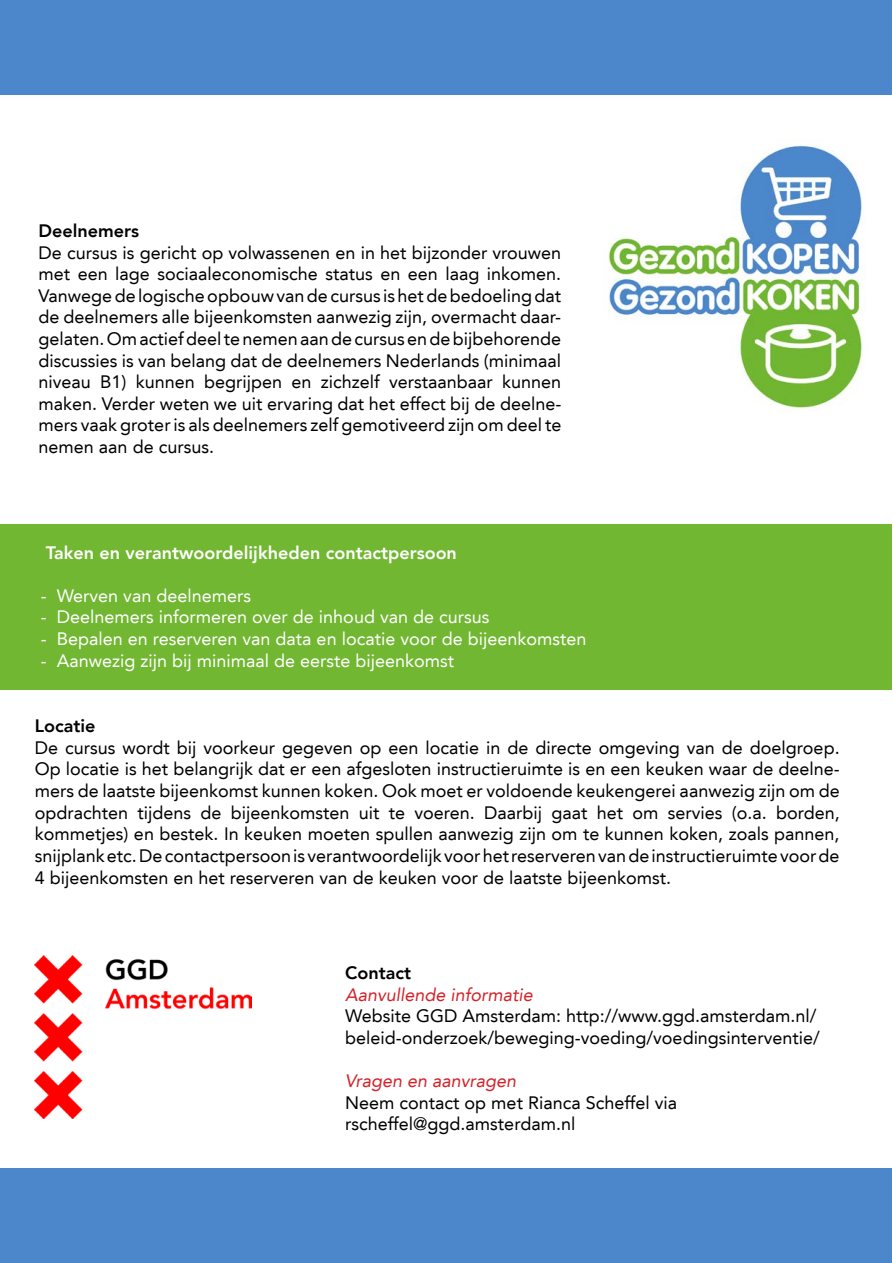
<style>
.page{position:relative;width:893px;height:1263px;background:#fff}
.page>*{position:absolute;margin:0;border:0;box-sizing:border-box;transform-origin:0 0}
.t1{font:18px/21.6px "Avenir LT";color:#000;text-align:justify}
.t2{font:18px "Avenir LT";color:#fff}
.t3{font:800 18px "Avenir LT";color:#fff}
.t4{font:italic 18px "Avenir LT";color:#d2232a}
.t5{font:800 18px "Avenir LT";color:#000}
</style>
<div class="page">
<img style="left:608px;top:145px;width:254px;height:264px">
<div style="left:1px;top:524px;width:891px;height:165px;background:#71b732"></div>
<img style="left:35px;top:955px;width:216px;height:163px">
<div style="left:1px;top:1168px;width:891px;height:94px;background:#4c87cb"></div>
<div style="left:1px;top:1px;width:891px;height:94px;background:#4c87cb"></div>
<p class="t5" style="left:39px;top:220px;width:102px">Deelnemers</p>
<p class="t1" style="left:39px;top:242px;width:524px">De cursus is gericht op volwassenen en in het bijzonder vrouwen met een lage sociaaleconomische status en een laag inkomen.<br>Vanwege de logische opbouw van de cursus is het de bedoeling dat de deelnemers alle bijeenkomsten aanwezig zijn, overmacht daar&shy;gelaten. Om actief deel te nemen aan de cursus en de bijbehorende discussies is van belang dat de deelnemers Nederlands (minimaal niveau B1) kunnen begrijpen en zichzelf verstaanbaar kunnen maken. Verder weten we uit ervaring dat het effect bij de deelne&shy;mers vaak groter is als deelnemers zelf gemotiveerd zijn om deel te nemen aan de cursus.</p>
<p class="t3" style="left:46px;top:542px;width:413px">Taken en verantwoordelijkheden contactpersoon</p>
<p class="t2" style="left:41px;top:585px;width:212px">- Werven van deelnemers</p>
<p class="t2" style="left:41px;top:607px;width:450px">- Deelnemers informeren over de inhoud van de cursus</p>
<p class="t2" style="left:41px;top:628px;width:547px">- Bepalen en reserveren van data en locatie voor de bijeenkomsten</p>
<p class="t2" style="left:41px;top:650px;width:415px">- Aanwezig zijn bij minimaal de eerste bijeenkomst</p>
<p class="t5" style="left:35px;top:715px;width:62px">Locatie</p>
<p class="t1" style="left:35px;top:737px;width:806px">De cursus wordt bij voorkeur gegeven op een locatie in de directe omgeving van de doelgroep.<br>Op locatie is het belangrijk dat er een afgesloten instructieruimte is en een keuken waar de deelne&shy;mers de laatste bijeenkomst kunnen koken. Ook moet er voldoende keukengerei aanwezig zijn om de opdrachten tijdens de bijeenkomsten uit te voeren. Daarbij gaat het om servies (o.a. borden, kommetjes) en bestek. In keuken moeten spullen aanwezig zijn om te kunnen koken, zoals pannen, snijplank etc. De contactpersoon is verantwoordelijk voor het reserveren van de instructieruimte voor de 4 bijeenkomsten en het reserveren van de keuken voor de laatste bijeenkomst.</p>
<p class="t5" style="left:345px;top:962px;width:67px">Contact</p>
<p class="t4" style="left:345px;top:984px;width:189px">Aanvullende informatie</p>
<p class="t1" style="left:345px;top:1005px;width:476px">Website GGD Amsterdam: http://www.ggd.amsterdam.nl/ beleid-onderzoek/beweging-voeding/voedingsinterventie/</p>
<p class="t4" style="left:345px;top:1070px;width:173px">Vragen en aanvragen</p>
<p class="t1" style="left:345px;top:1092px;width:333px">Neem contact op met Rianca Scheffel via rscheffel@ggd.amsterdam.nl</p>
</div>
